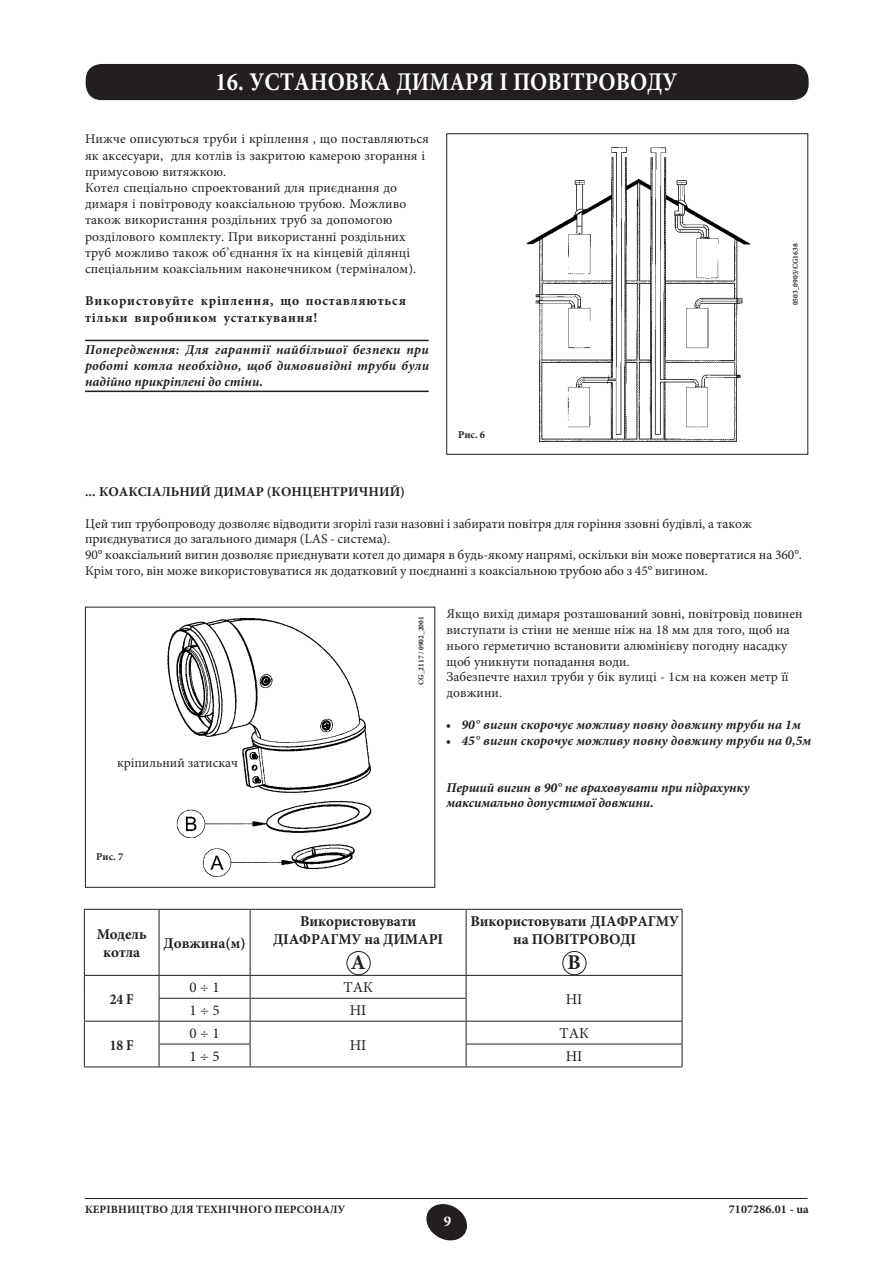
<style>
.page{position:relative;width:893px;height:1263px;background:#fff}
.page>*{position:absolute;margin:0;border:0;box-sizing:border-box;transform-origin:0 0}
.t1{font:700 25.5px "Minion Pro";letter-spacing:.005em;color:#fff;scale:.88 1}
.t2{font:700 21px "Minion Pro";color:#231f20}
.t3{font:700 15px/18px "Minion Pro";letter-spacing:-.005em;color:#231f20;text-align:center}
.t4{font:15px "Minion Pro";color:#231f20}
.t5{font:700 15px "Minion Pro";letter-spacing:-.005em;color:#231f20;scale:.9 1}
.t6{font:700 15px "Minion Pro";color:#fff}
.t7{font:13.5px/16.2px "Minion Pro";letter-spacing:.005em;color:#231f20}
.t8{font:italic 700 13.5px/16.2px "Minion Pro";letter-spacing:.01em;color:#231f20;text-align:justify}
.t9{font:italic 700 13.5px/15.8px "Minion Pro";letter-spacing:-.01em;color:#231f20}
.t10{font:700 13.5px/16.2px "Minion Pro";letter-spacing:.06em;color:#231f20}
.t11{font:700 13.5px "Minion Pro";letter-spacing:.005em;color:#231f20}
.t12{font:700 12px "Minion Pro";letter-spacing:.01em;color:#231f20}
.t13{font:700 11.25px "Minion Pro";letter-spacing:.01em;color:#231f20}
.t14{font:700 10.5px "Minion Pro";color:#231f20}
.t15{font:700 7.5px "Minion Pro";color:#231f20}
</style>
<div class="page">
<svg style="left:426px;top:1204px;width:41px;height:37px"></svg>
<hr style="left:85px;top:1198px;width:722px;height:1px;background:#231f20">
<div style="left:86px;top:65px;width:721px;height:34px;background:#231f20;border-radius:15px"></div>
<div style="left:86px;top:64px;width:722px;height:36px;border:2px solid #231f20;border-radius:15px"></div>
<hr style="left:85px;top:340px;width:343px;height:1px;background:#231f20">
<hr style="left:85px;top:391px;width:343px;height:1px;background:#231f20">
<img style="left:526px;top:147px;width:224px;height:295px">
<hr style="left:84px;top:909px;width:75px;height:1px;background:#231f20">
<hr style="left:84px;top:910px;width:1px;height:65px;background:#231f20">
<hr style="left:159px;top:909px;width:91px;height:1px;background:#231f20">
<hr style="left:159px;top:910px;width:1px;height:65px;background:#231f20">
<hr style="left:250px;top:909px;width:216px;height:1px;background:#231f20">
<hr style="left:250px;top:910px;width:1px;height:65px;background:#231f20">
<hr style="left:466px;top:909px;width:216px;height:1px;background:#231f20">
<hr style="left:466px;top:910px;width:1px;height:65px;background:#231f20">
<hr style="left:681px;top:910px;width:1px;height:65px;background:#231f20">
<hr style="left:84px;top:975px;width:75px;height:1px;background:#231f20">
<hr style="left:159px;top:975px;width:91px;height:1px;background:#231f20">
<hr style="left:250px;top:975px;width:216px;height:1px;background:#231f20">
<hr style="left:466px;top:975px;width:216px;height:1px;background:#231f20">
<hr style="left:159px;top:998px;width:91px;height:1px;background:#231f20">
<hr style="left:250px;top:998px;width:216px;height:1px;background:#231f20">
<hr style="left:84px;top:1021px;width:75px;height:1px;background:#231f20">
<svg style="left:84px;top:976px;width:1px;height:91px"></svg>
<hr style="left:84px;top:1067px;width:75px;height:1px;background:#231f20">
<hr style="left:159px;top:1021px;width:91px;height:1px;background:#231f20">
<hr style="left:250px;top:1021px;width:216px;height:1px;background:#231f20">
<hr style="left:250px;top:1067px;width:216px;height:1px;background:#231f20">
<hr style="left:466px;top:1021px;width:216px;height:1px;background:#231f20">
<hr style="left:159px;top:1044px;width:91px;height:1px;background:#231f20">
<svg style="left:159px;top:976px;width:1px;height:91px"></svg>
<svg style="left:250px;top:976px;width:1px;height:91px"></svg>
<hr style="left:159px;top:1067px;width:91px;height:1px;background:#231f20">
<hr style="left:465px;top:1044px;width:217px;height:1px;background:#231f20">
<svg style="left:465px;top:976px;width:2px;height:91px"></svg>
<svg style="left:681px;top:976px;width:1px;height:91px"></svg>
<hr style="left:466px;top:1067px;width:216px;height:1px;background:#231f20">
<div style="left:346px;top:951px;width:24px;height:24px;border:1px solid #231f20;border-radius:50%"></div>
<div style="left:85px;top:607px;width:350px;height:281px;border:1px solid #231f20"></div>
<img style="left:167px;top:617px;width:205px;height:260px">
<div style="left:562px;top:951px;width:24px;height:24px;border:1px solid #231f20;border-radius:50%"></div>
<h1 class="t1" style="left:216px;top:64px;width:526px">16. УСТАНОВКА ДИМАРЯ І ПОВІТРОВОДУ</h1>
<p class="t7" style="left:85px;top:131px;width:345px">Нижче описуються труби і кріплення , що поставляються як аксесуари, для котлів із закритою камерою згорання і примусовою витяжкою.<br>Котел спеціально спроектований для приєднання до димаря і повітроводу коаксіальною трубою. Можливо також використання роздільних труб за допомогою розділового комплекту. При використанні роздільних труб можливо також об’єднання їх на кінцевій ділянці спеціальним коаксіальним наконечником (терміналом).</p>
<p class="t10" style="left:85px;top:293px;width:322px">Використовуйте кріплення, що поставляються тільки виробником устаткування!</p>
<p class="t8" style="left:85px;top:341px;width:345px">Попередження: Для гарантії найбільшої безпеки при роботі котла необхідно, щоб димовивідні труби були надійно прикріплені до стіни.</p>
<p class="t11" style="left:85px;top:482px;width:321px">... КОАКСІАЛЬНИЙ ДИМАР (КОНЦЕНТРИЧНИЙ)</p>
<p class="t14" style="left:458px;top:428px;width:29px">Рис. 6</p>
<p class="t15" style="left:790px;top:305px;width:63px;rotate:-90deg">0503_0905/CG1638</p>
<p class="t7" style="left:85px;top:516px;width:718px;line-height:15.8px">Цей тип трубопроводу дозволяє відводити згорілі гази назовні і забирати повітря для горіння ззовні будівлі, а також приєднуватися до загального димаря (LAS - система).<br>90° коаксіальний вигин дозволяє приєднувати котел до димаря в будь-якому напрямі, оскільки він може повертатися на 360°.<br>Крім того, він може використовуватися як додатковий у поєднанні з коаксіальною трубою або з 45° вигином.</p>
<p class="t7" style="left:117px;top:754px;width:122px">кріпильний затискач</p>
<p class="t14" style="left:96px;top:849px;width:29px">Рис. 7</p>
<p class="t3" style="left:97px;top:925px;width:51px">Модель котла</p>
<p class="t3" style="left:164px;top:934px;width:83px">Довжина(м)</p>
<p class="t15" style="left:416px;top:685px;width:70px;rotate:-90deg">CG_2117 / 0902_2001</p>
<p class="t7" style="left:446px;top:606px;width:357px;line-height:15.8px">Якщо вихід димаря розташований зовні, повітровід повинен виступати із стіни не менше ніж на 18 мм для того, щоб на нього герметично встановити алюмінієву погодну насадку щоб уникнути попадання води.<br>Забезпечте нахил труби у бік вулиці - 1см на кожен метр її довжини.</p>
<p class="t8" style="left:446px;top:716px;width:356px">• 90° вигин скорочує можливу повну довжину труби на 1м</p>
<p class="t8" style="left:446px;top:732px;width:367px">• 45° вигин скорочує можливу повну довжину труби на 0,5м</p>
<p class="t9" style="left:446px;top:779px;width:305px">Перший вигин в 90° не враховувати при підрахунку максимально допустимої довжини.</p>
<p class="t3" style="left:273px;top:912px;width:172px">Використовувати<br>ДІАФРАГМУ на ДИМАРІ</p>
<h2 class="t2" style="left:351px;top:948px;width:16px">A</h2>
<p class="t3" style="left:470px;top:912px;width:210px">Використовувати ДІАФРАГМУ на ПОВІТРОВОДІ</p>
<h2 class="t2" style="left:567px;top:948px;width:15px">B</h2>
<p class="t5" style="left:110px;top:988px;width:28px">24 F</p>
<p class="t5" style="left:110px;top:1034px;width:28px">18 F</p>
<p class="t4" style="left:190px;top:977px;width:31px">0 ÷ 1</p>
<p class="t4" style="left:343px;top:977px;width:31px">ТАК</p>
<p class="t4" style="left:190px;top:1000px;width:31px">1 ÷ 5</p>
<p class="t4" style="left:350px;top:1000px;width:18px">НІ</p>
<p class="t4" style="left:566px;top:989px;width:18px">НІ</p>
<p class="t4" style="left:559px;top:1023px;width:31px">ТАК</p>
<p class="t4" style="left:190px;top:1023px;width:31px">0 ÷ 1</p>
<p class="t4" style="left:350px;top:1035px;width:18px">НІ</p>
<p class="t4" style="left:190px;top:1046px;width:31px">1 ÷ 5</p>
<p class="t4" style="left:565px;top:1046px;width:18px">НІ</p>
<p class="t13" style="left:85px;top:1201px;width:262px">КЕРІВНИЦТВО ДЛЯ ТЕХНІЧНОГО ПЕРСОНАЛУ</p>
<p class="t12" style="left:728px;top:1201px;width:81px">7107286.01 - ua</p>
<p class="t6" style="left:444px;top:1211px;width:9px">9</p>
</div>
